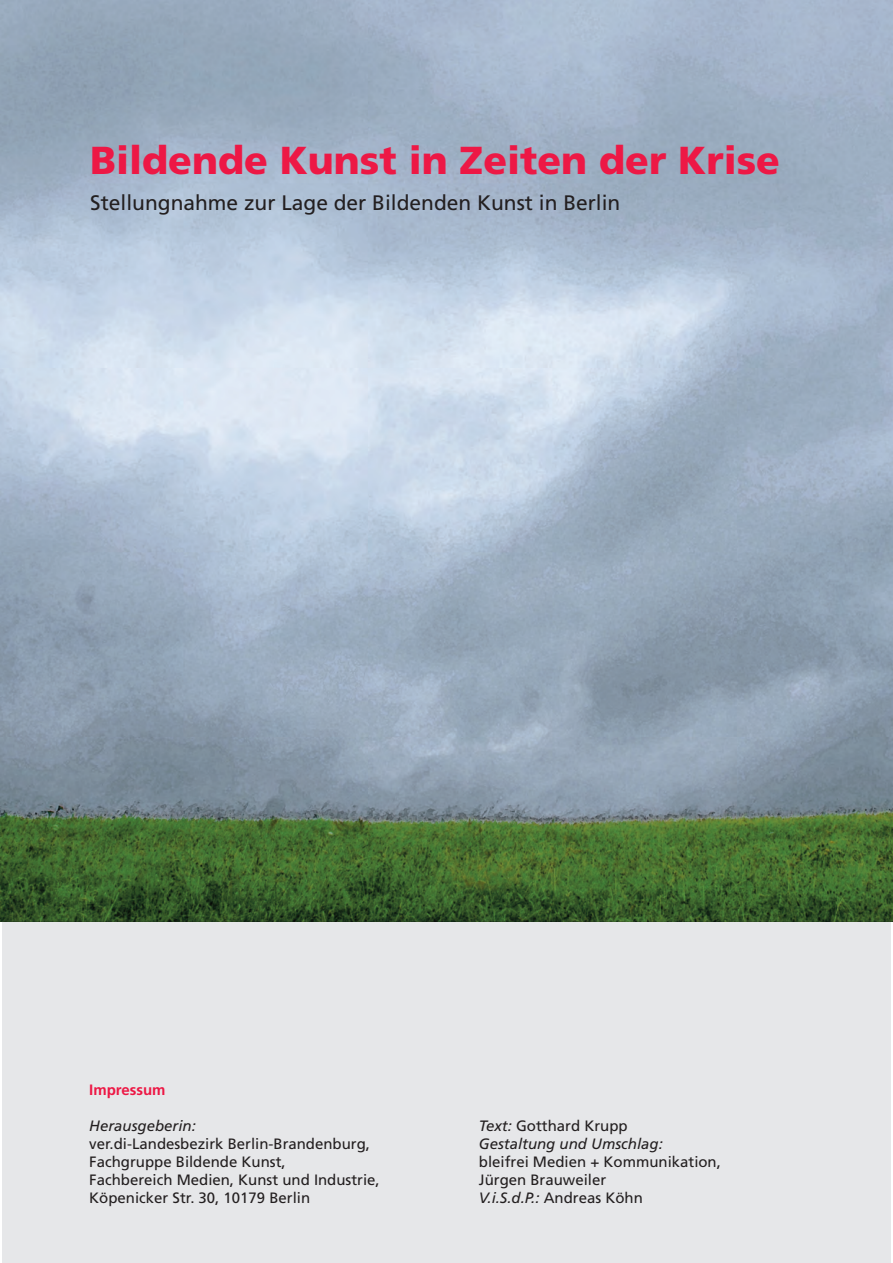
<style>
.page{position:relative;width:893px;height:1263px;background:#fff}
.page>*{position:absolute;margin:0;border:0;box-sizing:border-box;transform-origin:0 0}
.t1{font:900 39px "Frutiger";color:#ed1845}
.t2{font:21px "Frutiger";color:#231f20}
.t3{font:15px/18px "Frutiger";color:#231f20}
.t4{font:italic 15px/18px "Frutiger";color:#231f20}
.t5{font:700 15px "Frutiger";color:#ed1845}
.s1{font-style:normal}
.s2{font-style:italic}
</style>
<div class="page">
<div style="left:2px;top:918px;width:889px;height:345px;background:#e6e7e9"></div>
<img style="left:0;top:0;width:893px;height:922px">
<h1 class="t1" style="left:90px;top:145px;width:691px">Bildende Kunst in Zeiten der Krise</h1>
<h2 class="t2" style="left:90px;top:195px;width:532px">Stellungnahme zur Lage der Bildenden Kunst in Berlin</h2>
<p class="t5" style="left:89px;top:1083px;width:78px">Impressum</p>
<p class="t4" style="left:89px;top:1118px;width:108px">Herausgeberin:</p>
<p class="t3" style="left:89px;top:1136px;width:292px">ver.di-Landesbezirk Berlin-Brandenburg, Fachgruppe Bildende Kunst,<br>Fachbereich Medien, Kunst und Industrie, Köpenicker Str. 30, 10179 Berlin</p>
<p class="t4" style="left:479px;top:1118px;width:185px">Text: <span class="s1">Gotthard Krupp<br></span>Gestaltung und Umschlag:</p>
<p class="t3" style="left:479px;top:1154px;width:244px">bleifrei Medien + Kommunikation,<br>Jürgen Brauweiler<br><span class="s2">V.i.S.d.P.:</span> Andreas Köhn</p>
</div>
